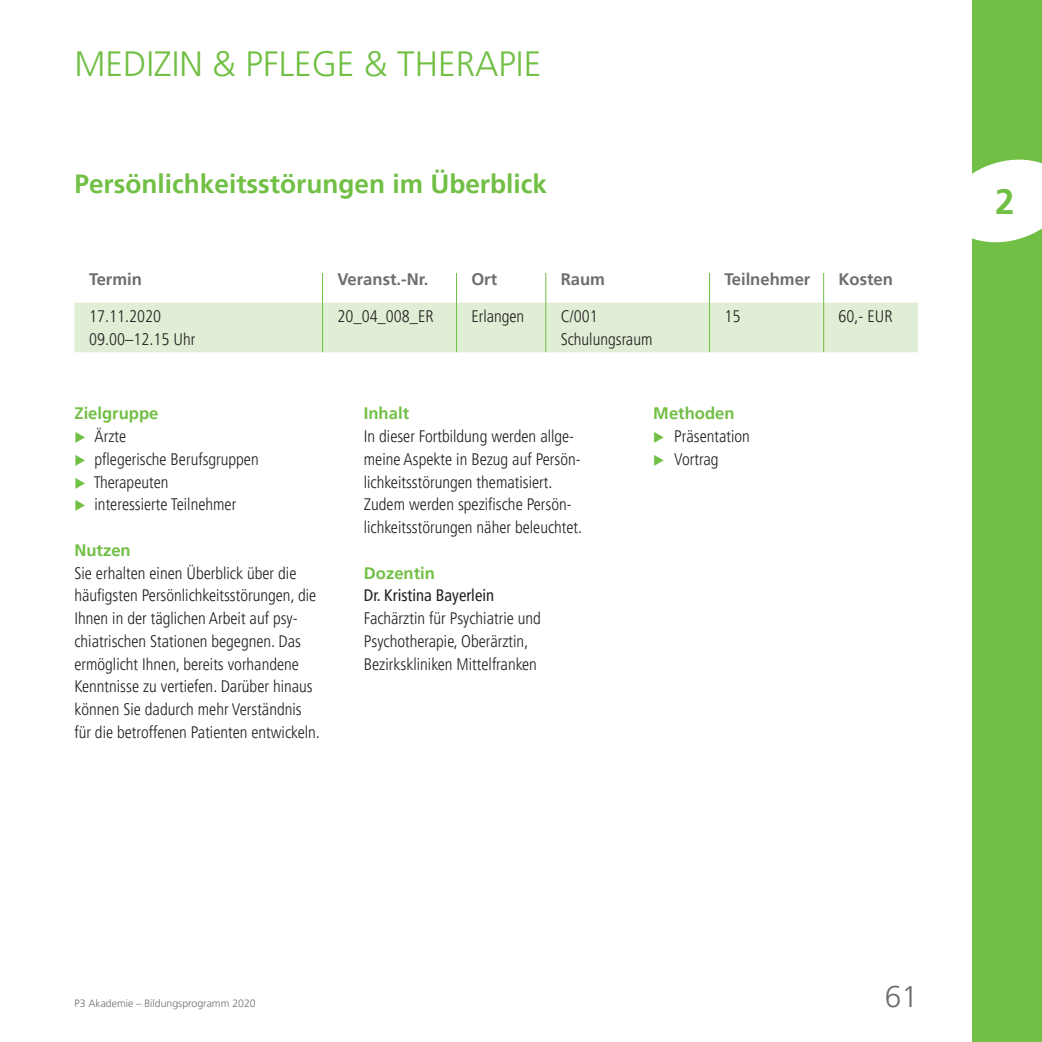
<style>
.page{position:relative;width:1042px;height:1042px;background:#fff}
.page>*{position:absolute;margin:0;border:0;box-sizing:border-box;transform-origin:0 0}
.t1{font:300 35px "Frutiger";color:#71bf44}
.t2{font:700 35px "Frutiger";color:#71bf44}
.t3{font:300 29.75px "Frutiger";color:#6c6d70}
.t4{font:700 26.25px "Frutiger";color:#71bf44}
.t5{font:300 condensed 16.62px/22.8px "Frutiger";color:#231f20}
.t6{font:700 16.62px "Frutiger";color:#6c6d70}
.t7{font:700 16.62px "Frutiger";color:#71bf44}
.t8{font:condensed 16.62px "Frutiger";color:#231f20}
.t9{font:300 10.5px "Frutiger";color:#6c6d70}
.s1{color:#71bf44}
</style>
<div class="page">
<div style="left:972px;top:0;width:70px;height:1042px;background:#71bf44"></div>
<svg style="left:972px;top:159px;width:70px;height:84px;background:#f1f8ec"></svg>
<div style="left:74px;top:303px;width:844px;height:49px;background:#dfeed4"></div>
<hr style="left:322px;top:273px;width:1px;height:30px;background:#71bf44">
<hr style="left:456px;top:273px;width:1px;height:30px;background:#71bf44">
<hr style="left:545px;top:273px;width:1px;height:30px;background:#71bf44">
<hr style="left:709px;top:273px;width:1px;height:30px;background:#71bf44">
<hr style="left:823px;top:273px;width:1px;height:30px;background:#71bf44">
<hr style="left:322px;top:303px;width:1px;height:49px;background:#71bf44">
<hr style="left:456px;top:303px;width:1px;height:49px;background:#71bf44">
<hr style="left:545px;top:303px;width:1px;height:49px;background:#71bf44">
<hr style="left:709px;top:303px;width:1px;height:49px;background:#71bf44">
<hr style="left:823px;top:303px;width:1px;height:49px;background:#71bf44">
<h1 class="t1" style="left:74px;top:44px;width:468px">MEDIZIN &amp; PFLEGE &amp; THERAPIE</h1>
<h3 class="t4" style="left:74px;top:169px;width:474px">Persönlichkeitsstörungen im Überblick</h3>
<p class="t6" style="left:89px;top:270px;width:54px">Termin</p>
<p class="t6" style="left:337px;top:270px;width:92px">Veranst.-Nr.</p>
<p class="t6" style="left:471px;top:270px;width:27px">Ort</p>
<p class="t6" style="left:561px;top:270px;width:46px">Raum</p>
<p class="t6" style="left:724px;top:270px;width:87px">Teilnehmer</p>
<p class="t6" style="left:838px;top:270px;width:56px">Kosten</p>
<p class="t5" style="left:89px;top:305px;width:107px">17.11.2020<br>09.00–12.15 Uhr</p>
<p class="t5" style="left:337px;top:305px;width:98px">20_04_008_ER</p>
<p class="t5" style="left:471px;top:305px;width:54px">Erlangen</p>
<p class="t5" style="left:561px;top:305px;width:93px">C/001<br>Schulungsraum</p>
<p class="t5" style="left:724px;top:305px;width:17px">15</p>
<p class="t5" style="left:838px;top:305px;width:56px">60,- EUR</p>
<p class="t7" style="left:74px;top:404px;width:86px">Zielgruppe</p>
<p class="t5" style="left:74px;top:425px;width:53px"><span class="s1">◆</span> Ärzte</p>
<p class="t5" style="left:74px;top:448px;width:186px"><span class="s1">◆</span> pflegerische Berufsgruppen</p>
<p class="t5" style="left:74px;top:471px;width:96px"><span class="s1">◆</span> Therapeuten</p>
<p class="t5" style="left:74px;top:493px;width:163px"><span class="s1">◆</span> interessierte Teilnehmer</p>
<p class="t7" style="left:74px;top:540px;width:58px">Nutzen</p>
<p class="t5" style="left:74px;top:562px;width:247px">Sie erhalten einen Überblick über die häufigsten Persönlichkeitsstörungen, die Ihnen in der täglichen Arbeit auf psy&shy;chiatrischen Stationen begegnen. Das ermöglicht Ihnen, bereits vorhandene Kenntnisse zu vertiefen. Darüber hinaus können Sie dadurch mehr Verständnis für die betroffenen Patienten entwickeln.</p>
<p class="t7" style="left:364px;top:404px;width:47px">Inhalt</p>
<p class="t5" style="left:364px;top:425px;width:220px">In dieser Fortbildung werden allge&shy;meine Aspekte in Bezug auf Persön&shy;lichkeitsstörungen thematisiert.<br>Zudem werden spezifische Persön&shy;lichkeitsstörungen näher beleuchtet.</p>
<p class="t7" style="left:364px;top:563px;width:73px">Dozentin</p>
<p class="t8" style="left:364px;top:586px;width:132px">Dr. Kristina Bayerlein</p>
<p class="t5" style="left:364px;top:607px;width:178px">Fachärztin für Psychiatrie und<br>Psychotherapie, Oberärztin,<br>Bezirkskliniken Mittelfranken</p>
<p class="t7" style="left:653px;top:404px;width:83px">Methoden</p>
<p class="t5" style="left:653px;top:425px;width:98px"><span class="s1">◆</span> Präsentation</p>
<p class="t5" style="left:653px;top:448px;width:67px"><span class="s1">◆</span> Vortrag</p>
<h1 class="t2" style="left:995px;top:181px;width:21px">2</h1>
<p class="t9" style="left:74px;top:997px;width:183px">P3 Akademie – Bildungsprogramm 2020</p>
<h2 class="t3" style="left:885px;top:980px;width:35px">61</h2>
</div>
